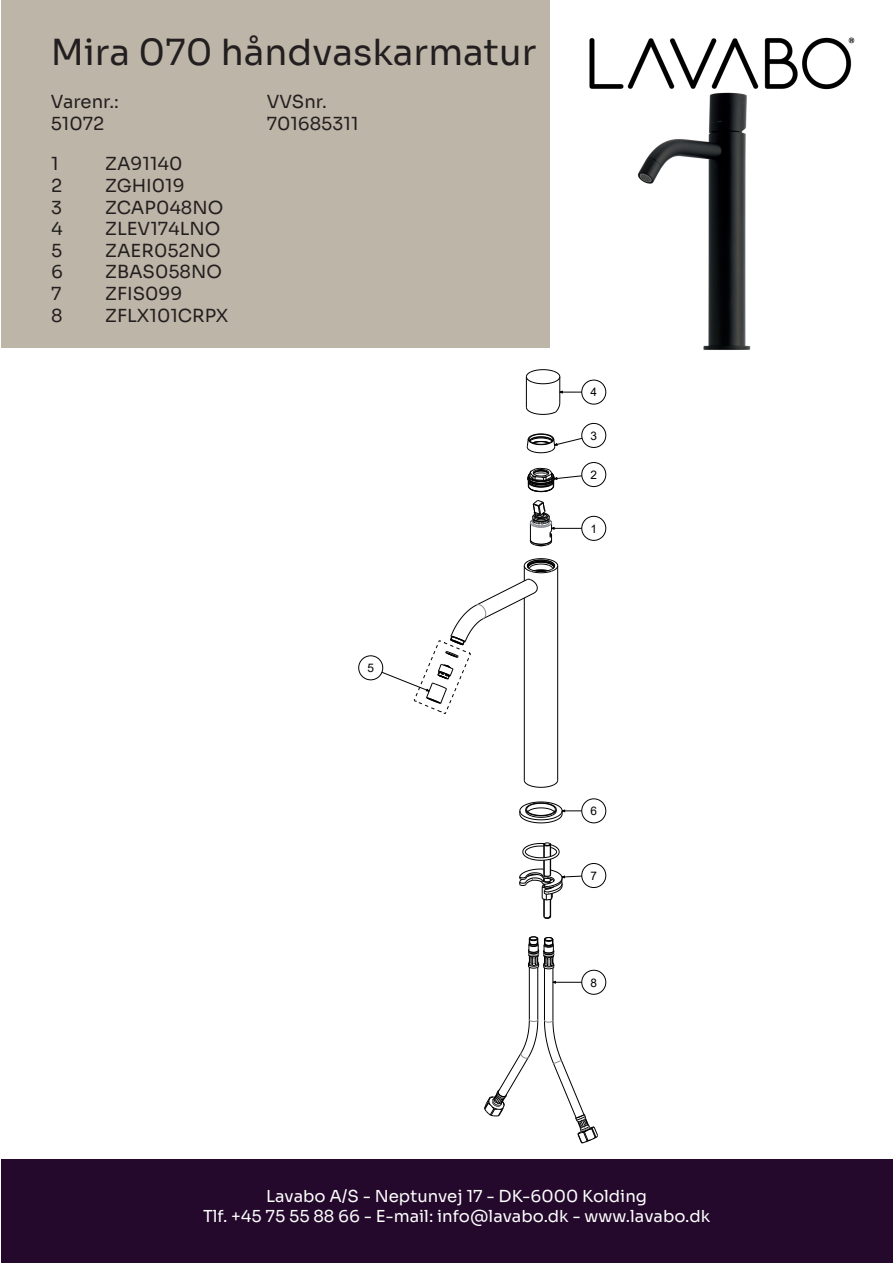
<style>
.page{position:relative;width:893px;height:1263px;background:#fff}
.page>*{position:absolute;margin:0;border:0;box-sizing:border-box;transform-origin:0 0}
.t1{font:36px "Sora";color:#231f20}
.t2{font:18px "Sora";color:#231f20}
.t3{font:16.5px/19.8px "Sora";color:#fff;text-align:center}
.t4{font:11.85px "Arial";color:#000001}
</style>
<div class="page">
<div style="left:1px;top:1160px;width:892px;height:103px;background:#24092c"></div>
<div style="left:1px;top:0;width:548px;height:348px;background:#bdb5a7"></div>
<img style="left:589px;top:37px;width:266px;height:56px">
<hr style="left:529px;top:967px;width:1px;height:53px;background:#000001">
<hr style="left:537px;top:967px;width:1px;height:53px;background:#000001">
<hr style="left:544px;top:968px;width:1px;height:52px;background:#000001">
<hr style="left:553px;top:968px;width:1px;height:52px;background:#000001">
<div style="left:358px;top:656px;width:25px;height:24px;border:1px solid #000001;border-radius:50%"></div>
<div style="left:582px;top:863px;width:24px;height:25px;border:1px solid #000001;border-radius:50%"></div>
<div style="left:582px;top:799px;width:24px;height:24px;border:1px solid #000001;border-radius:50%"></div>
<div style="left:582px;top:970px;width:24px;height:24px;border:1px solid #000001;border-radius:50%"></div>
<div style="left:582px;top:516px;width:24px;height:25px;border:1px solid #000001;border-radius:50%"></div>
<div style="left:582px;top:462px;width:24px;height:25px;border:1px solid #000001;border-radius:50%"></div>
<div style="left:582px;top:423px;width:24px;height:25px;border:1px solid #000001;border-radius:50%"></div>
<div style="left:582px;top:380px;width:24px;height:24px;border:1px solid #000001;border-radius:50%"></div>
<svg style="left:530px;top:500px;width:25px;height:47px"></svg>
<svg style="left:552px;top:981px;width:30px;height:3px"></svg>
<hr style="left:552px;top:528px;width:30px;height:1px;background:#000001">
<svg style="left:527px;top:468px;width:55px;height:24px"></svg>
<svg style="left:526px;top:369px;width:56px;height:46px"></svg>
<hr style="left:524px;top:598px;width:1px;height:182px;background:#000001">
<hr style="left:557px;top:566px;width:1px;height:214px;background:#000001">
<svg style="left:527px;top:433px;width:56px;height:20px"></svg>
<svg style="left:519px;top:842px;width:63px;height:77px"></svg>
<svg style="left:519px;top:801px;width:63px;height:22px"></svg>
<svg style="left:524px;top:779px;width:34px;height:9px"></svg>
<svg style="left:381px;top:558px;width:177px;height:156px"></svg>
<svg style="left:484px;top:1019px;width:54px;height:97px"></svg>
<svg style="left:544px;top:1020px;width:54px;height:123px"></svg>
<svg style="left:528px;top:936px;width:26px;height:33px"></svg>
<img style="left:638px;top:93px;width:113px;height:257px">
<h1 class="t1" style="left:51px;top:22px;width:487px">Mira 070 håndvaskarmatur</h1>
<p class="t2" style="left:51px;top:87px;width:70px">Varenr.:</p>
<p class="t2" style="left:267px;top:87px;width:62px">VVSnr.</p>
<p class="t2" style="left:51px;top:109px;width:55px">51072</p>
<p class="t2" style="left:267px;top:109px;width:93px">701685311</p>
<p class="t2" style="left:51px;top:149px;width:9px">1</p>
<p class="t2" style="left:105px;top:149px;width:79px">ZA91140</p>
<p class="t2" style="left:51px;top:171px;width:13px">2</p>
<p class="t2" style="left:105px;top:171px;width:81px">ZGHI019</p>
<p class="t2" style="left:51px;top:192px;width:13px">3</p>
<p class="t2" style="left:105px;top:192px;width:120px">ZCAP048NO</p>
<p class="t2" style="left:51px;top:214px;width:13px">4</p>
<p class="t2" style="left:105px;top:214px;width:117px">ZLEV174LNO</p>
<p class="t2" style="left:51px;top:236px;width:13px">5</p>
<p class="t2" style="left:105px;top:236px;width:117px">ZAER052NO</p>
<p class="t2" style="left:51px;top:257px;width:13px">6</p>
<p class="t2" style="left:105px;top:257px;width:118px">ZBAS058NO</p>
<p class="t2" style="left:51px;top:279px;width:12px">7</p>
<p class="t2" style="left:105px;top:279px;width:79px">ZFIS099</p>
<p class="t2" style="left:51px;top:300px;width:13px">8</p>
<p class="t2" style="left:105px;top:300px;width:125px">ZFLX101CRPX</p>
<p class="t4" style="left:367px;top:660px;width:8px">5</p>
<p class="t4" style="left:590px;top:384px;width:8px">4</p>
<p class="t4" style="left:590px;top:427px;width:8px">3</p>
<p class="t4" style="left:590px;top:466px;width:8px">2</p>
<p class="t4" style="left:590px;top:520px;width:8px">1</p>
<p class="t4" style="left:590px;top:803px;width:8px">6</p>
<p class="t4" style="left:590px;top:867px;width:8px">7</p>
<p class="t4" style="left:590px;top:974px;width:8px">8</p>
<p class="t3" style="left:203px;top:1184px;width:509px">Lavabo A/S - Neptunvej 17 - DK-6000 Kolding<br>Tlf. +45 75 55 88 66 - E-mail: info@lavabo.dk - www.lavabo.dk</p>
</div>
